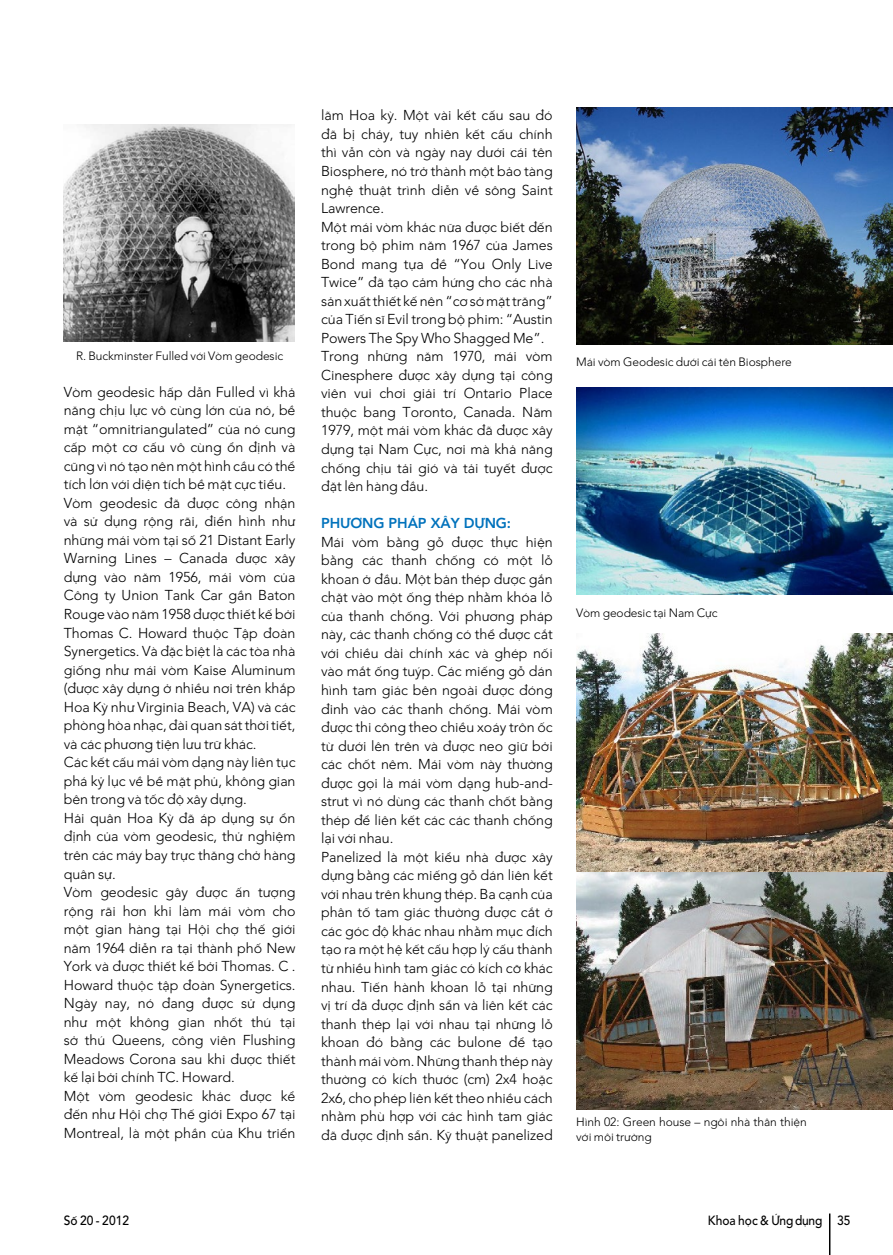
<style>
.page{position:relative;width:893px;height:1255px;background:#fff}
.page>*{position:absolute;margin:0;border:0;box-sizing:border-box;transform-origin:0 0}
.t1{font:300 14.25px/18.5px "NH Avenir LT Std 35";letter-spacing:-.005em;color:#000}
.t2{font:500 13.2px "NH Avenir LT Std 35";color:#000;scale:.91 1}
.t3{font:300 12px/15.6px "NH Avenir LT Std 35";letter-spacing:-.005em;color:#000}
.s1{font-weight:800;color:#0072bc}
</style>
<div class="page">
<img style="left:64px;top:125px;width:230px;height:216px">
<img style="left:576px;top:107px;width:317px;height:237px">
<img style="left:576px;top:388px;width:317px;height:207px">
<img style="left:576px;top:634px;width:317px;height:475px">
<hr style="left:829px;top:1213px;width:1px;height:41px;background:#000">
<p class="t3" style="left:76px;top:347px;width:209px">R. Buckminster Fulled với Vòm geodesic</p>
<p class="t1" style="left:64px;top:381px;width:233px">Vòm geodesic hấp dẫn Fulled vì khả năng chịu lực vô cùng lớn của nó, bề mặt “omnitriangulated” của nó cung cấp một cơ cấu vô cùng ổn định và cũng vì nó tạo nên một hình cầu có thể tích lớn với diện tích bề mặt cực tiểu.<br>Vòm geodesic đã được công nhận và sử dụng rộng rãi, điển hình như những mái vòm tại số 21 Distant Early<br>Warning Lines – Canada được xây dựng vào năm 1956, mái vòm của<br>Công ty Union Tank Car gần Baton<br>Rouge vào năm 1958 được thiết kế bởi<br>Thomas C. Howard thuộc Tập đoàn<br>Synergetics. Và đặc biệt là các tòa nhà giống như mái vòm Kaise Aluminum (được xây dựng ở nhiều nơi trên khắp<br>Hoa Kỳ như Virginia Beach, VA) và các phòng hòa nhạc, đài quan sát thời tiết, và các phương tiện lưu trữ khác.<br>Các kết cấu mái vòm dạng này liên tục phá kỷ lục về bề mặt phủ, không gian bên trong và tốc độ xây dựng.<br>Hải quân Hoa Kỳ đã áp dụng sự ổn định của vòm geodesic, thử nghiệm trên các máy bay trực thăng chở hàng quân sự.<br>Vòm geodesic gây được ấn tượng rộng rãi hơn khi làm mái vòm cho một gian hàng tại Hội chợ thế giới năm 1964 diễn ra tại thành phố New<br>York và được thiết kế bởi Thomas. C .<br>Howard thuộc tập đoàn Synergetics.<br>Ngày nay, nó đang được sử dụng như một không gian nhốt thú tại sở thú Queens, công viên Flushing<br>Meadows Corona sau khi được thiết kế lại bởi chính TC. Howard.<br>Một vòm geodesic khác được kể đến như Hội chợ Thế giới Expo 67 tại<br>Montreal, là một phần của Khu triển</p>
<p class="t1" style="left:321px;top:105px;width:233px">lãm Hoa kỳ. Một vài kết cấu sau đó đã bị cháy, tuy nhiên kết cấu chính thì vẫn còn và ngày nay dưới cái tên<br>Biosphere, nó trở thành một bảo tàng nghệ thuật trình diễn về sông Saint<br>Lawrence.<br>Một mái vòm khác nữa được biết đến trong bộ phim năm 1967 của James<br>Bond mang tựa đề “You Only Live<br>Twice” đã tạo cảm hứng cho các nhà sản xuất thiết kế nên “cơ sở mặt trăng” của Tiến sĩ Evil trong bộ phim: “Austin<br>Powers The Spy Who Shagged Me”.<br>Trong những năm 1970, mái vòm<br>Cinesphere được xây dựng tại công viên vui chơi giải trí Ontario Place thuộc bang Toronto, Canada. Năm<br>1979, một mái vòm khác đã được xây dựng tại Nam Cực, nơi mà khả năng chống chịu tải gió và tải tuyết được đặt lên hàng đầu.</p>
<p class="t1" style="left:321px;top:513px;width:233px"><span class="s1">PHƯƠNG PHÁP XÂY DỰNG:<br></span>Mái vòm bằng gỗ được thực hiện bằng các thanh chống có một lỗ khoan ở đầu. Một bản thép được gắn chặt vào một ống thép nhằm khóa lỗ của thanh chống. Với phương pháp này, các thanh chống có thể được cắt với chiều dài chính xác và ghép nối vào mắt ống tuýp. Các miếng gỗ dán hình tam giác bên ngoài được đóng đinh vào các thanh chống. Mái vòm được thi công theo chiều xoáy trôn ốc từ dưới lên trên và được neo giữ bởi các chốt nêm. Mái vòm này thường được gọi là mái vòm dạng hub-and&shy;strut vì nó dùng các thanh chốt bằng thép để liên kết các các thanh chống lại với nhau.<br>Panelized là một kiểu nhà được xây dựng bằng các miếng gỗ dán liên kết với nhau trên khung thép. Ba cạnh của phân tố tam giác thường được cắt ở các góc độ khác nhau nhằm mục đích tạo ra một hệ kết cấu hợp lý cấu thành từ nhiều hình tam giác có kích cỡ khác nhau. Tiến hành khoan lỗ tại những vị trí đã được định sẵn và liên kết các thanh thép lại với nhau tại những lỗ khoan đó bằng các bulone để tạo thành mái vòm. Những thanh thép này thường có kích thước (cm) 2x4 hoặc<br>2x6, cho phép liên kết theo nhiều cách nhằm phù hợp với các hình tam giác đã được định sẵn. Kỹ thuật panelized</p>
<p class="t3" style="left:576px;top:353px;width:217px">Mái vòm Geodesic dưới cái tên Biosphere</p>
<p class="t3" style="left:576px;top:604px;width:143px">Vòm geodesic tại Nam Cực</p>
<p class="t3" style="left:576px;top:1113px;width:232px">Hình 02: Green house – ngôi nhà thân thiện với môi trường</p>
<p class="t2" style="left:64px;top:1211px;width:73px">Số 20 - 2012</p>
<p class="t2" style="left:708px;top:1211px;width:158px">Khoa học &amp; Ứng dụng 35</p>
</div>
